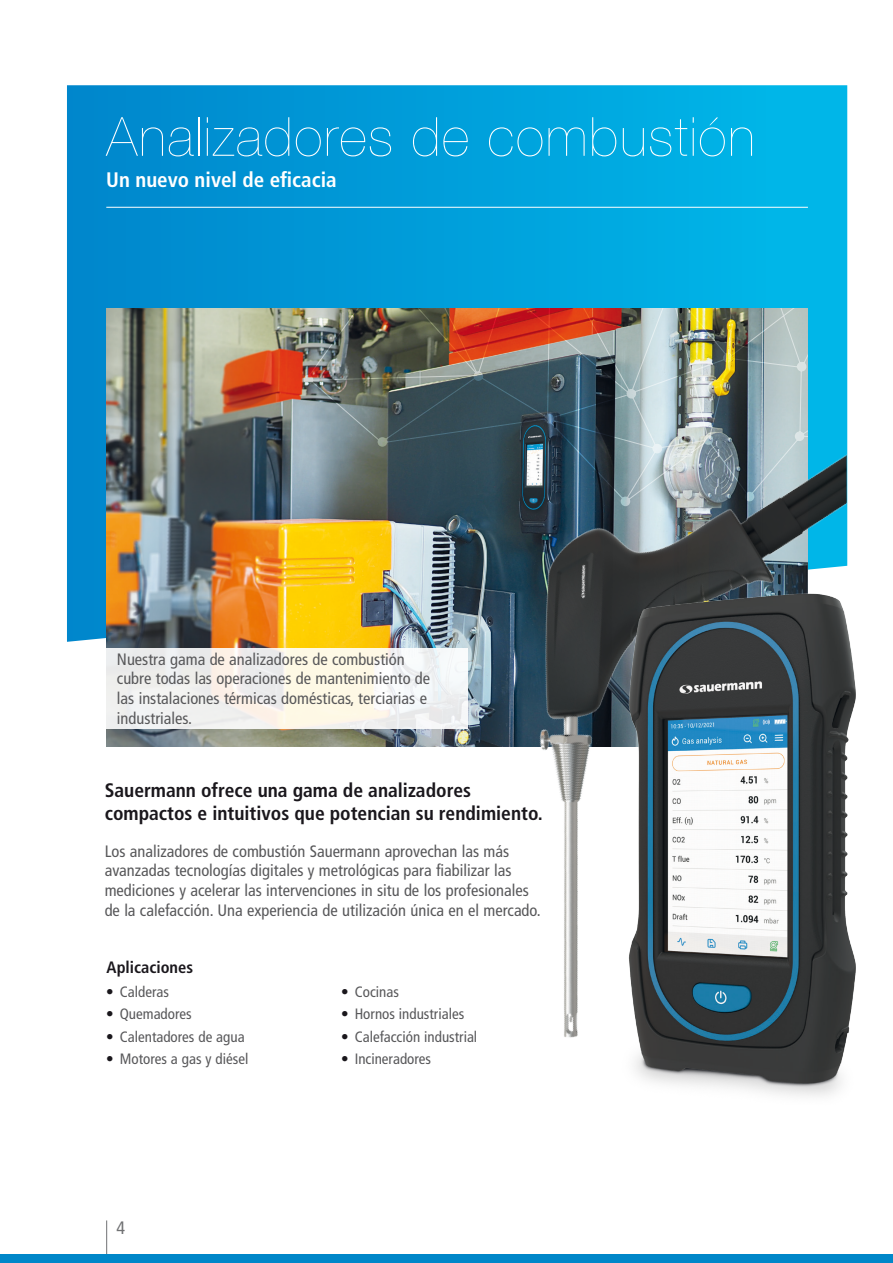
<style>
.page{position:relative;width:893px;height:1263px;background:#fff}
.page>*{position:absolute;margin:0;border:0;box-sizing:border-box;transform-origin:0 0}
.t1{font:200 54px "Helvetica Neue LT Std";letter-spacing:.03em;color:#fff}
.t2{font:700 condensed 21px "Frutiger LT Std";color:#fff}
.t3{font:700 condensed 19.5px/23.4px "Frutiger LT Std";color:#1a171c}
.t4{font:condensed 18px "Frutiger LT Std";color:#707173}
.Normal_e{font:condensed 16.5px/19.8px "Frutiger LT Std";color:#58585a}
.t5{font:700 condensed 16.5px "Frutiger LT Std";color:#1a171c}
.t6{font:condensed 15px "Frutiger LT Std";color:#58585a}
.s1{font-family:"Helvetica Neue LT Std";color:#1a171c}
</style>
<div class="page">
<hr style="left:106px;top:1220px;width:1px;height:43px;background:#707173">
<div style="left:0;top:1254px;width:893px;height:9px;background:#0087c9"></div>
<svg style="left:67px;top:85px;width:780px;height:557px;background:#009eda"></svg>
<hr style="left:106px;top:207px;width:702px;height:1px;background:#fff">
<img style="left:106px;top:308px;width:213px;height:439px">
<img style="left:304px;top:308px;width:504px;height:198px">
<div style="left:105px;top:648px;width:363px;height:81px;background:linear-gradient(to bottom,#f0eeea,#f5f3ee)"></div>
<img style="left:319px;top:351px;width:528px;height:687px">
<img style="left:594px;top:579px;width:262px;height:517px">
<p class="t1" style="left:106px;top:106px;width:650px">Analizadores de combustión</p>
<p class="t2" style="left:106px;top:167px;width:232px">Un nuevo nivel de eficacia</p>
<p class="Normal_e" style="left:117px;top:649px;width:315px">Nuestra gama de analizadores de combustión cubre todas las operaciones de mantenimiento de las instalaciones térmicas domésticas, terciarias e industriales.</p>
<p class="t3" style="left:105px;top:778px;width:440px">Sauermann ofrece una gama de analizadores compactos e intuitivos que potencian su rendimiento.</p>
<p class="Normal_e" style="left:105px;top:841px;width:438px">Los analizadores de combustión Sauermann aprovechan las más avanzadas tecnologías digitales y metrológicas para fiabilizar las mediciones y acelerar las intervenciones in situ de los profesionales de la calefacción. Una experiencia de utilización única en el mercado.</p>
<p class="t5" style="left:107px;top:957px;width:88px">Aplicaciones</p>
<p class="t6" style="left:106px;top:983px;width:64px"><span class="s1">•</span> Calderas</p>
<p class="t6" style="left:106px;top:1005px;width:87px"><span class="s1">•</span> Quemadores</p>
<p class="t6" style="left:106px;top:1028px;width:140px"><span class="s1">•</span> Calentadores de agua</p>
<p class="t6" style="left:106px;top:1050px;width:144px"><span class="s1">•</span> Motores a gas y diésel</p>
<p class="t4" style="left:117px;top:1217px;width:10px">4</p>
<p class="t6" style="left:341px;top:983px;width:59px"><span class="s1">•</span> Cocinas</p>
<p class="t6" style="left:341px;top:1005px;width:124px"><span class="s1">•</span> Hornos industriales</p>
<p class="t6" style="left:341px;top:1028px;width:138px"><span class="s1">•</span> Calefacción industrial</p>
<p class="t6" style="left:341px;top:1050px;width:91px"><span class="s1">•</span> Incineradores</p>
</div>
